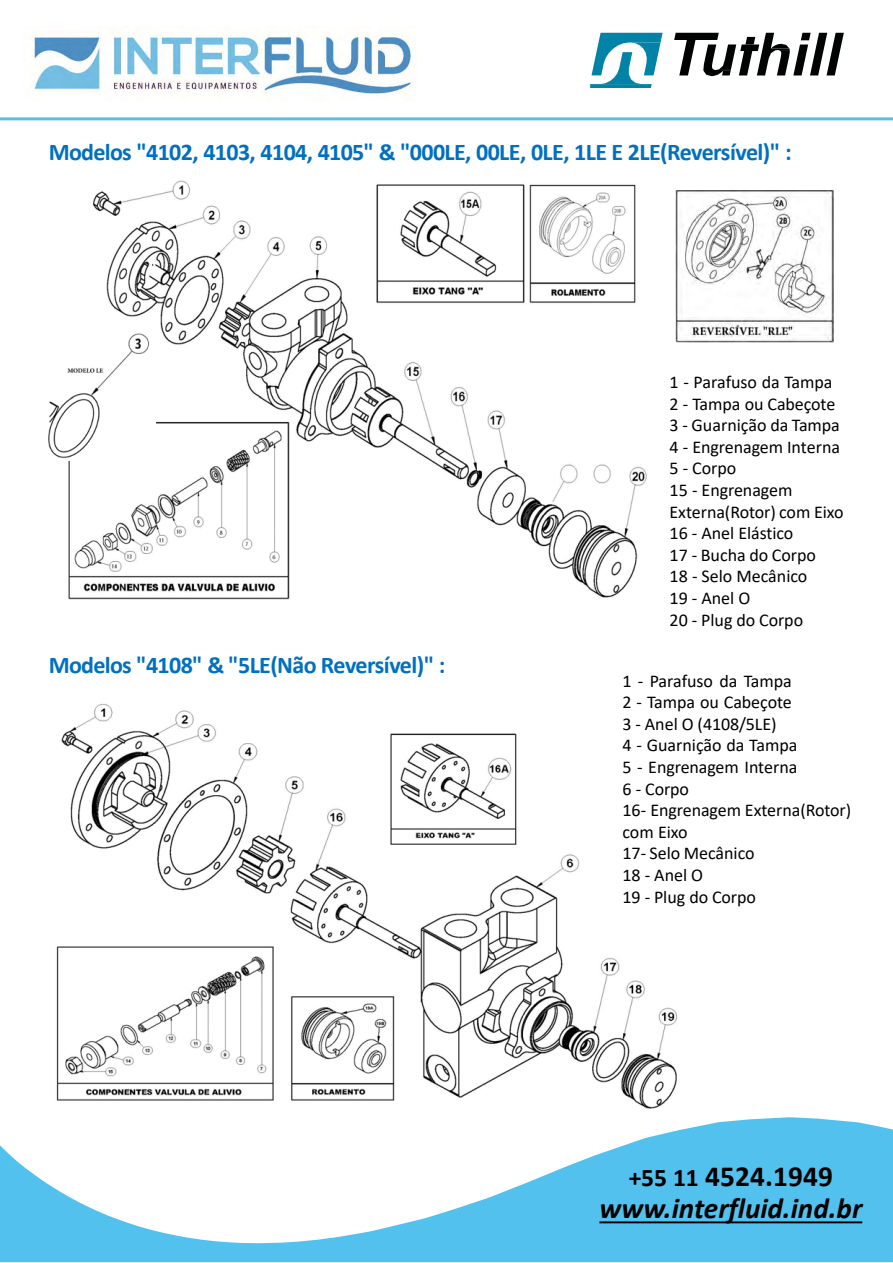
<style>
.page{position:relative;width:893px;height:1263px;background:#fff}
.page>*{position:absolute;margin:0;border:0;box-sizing:border-box;transform-origin:0 0}
.t1{font:italic 700 29.25px "Calibri";color:#000}
.t2{font:700 29.25px "Calibri";letter-spacing:.005em;color:#000}
.t3{font:700 24px "Calibri";letter-spacing:-.03em;color:#0070c0}
.t4{font:18px/21.6px "Calibri";letter-spacing:-.005em;color:#000}
.s1{font-size:25.5px}
</style>
<div class="page">
<svg style="left:0;top:1117px;width:893px;height:145px;fill:#53c1ee"></svg>
<img style="left:40px;top:703px;width:654px;height:418px">
<hr style="left:0;top:117px;width:893px;height:3px;background:#53c1ee">
<img style="left:32px;top:32px;width:380px;height:63px">
<svg style="left:674px;top:33px;width:169px;height:43px"></svg>
<svg style="left:590px;top:33px;width:72px;height:55px"></svg>
<img style="left:68px;top:180px;width:579px;height:420px">
<img style="left:48px;top:331px;width:107px;height:129px">
<img style="left:675px;top:191px;width:158px;height:152px">
<svg style="left:599px;top:1221px;width:263px;height:2px"></svg>
<p class="t3" style="left:49px;top:135px;width:744px">Modelos "4102, 4103, 4104, 4105" &amp; "000LE, 00LE, 0LE, 1LE E 2LE(Reversível)" :</p>
<p class="t3" style="left:49px;top:648px;width:398px">Modelos "4108" &amp; "5LE(Não Reversível)" :</p>
<p class="t4" style="left:669px;top:371px;width:172px">1 - Parafuso da Tampa<br>2 - Tampa ou Cabeçote<br>3 - Guarnição da Tampa<br>4 - Engrenagem Interna<br>5 - Corpo</p>
<p class="t4" style="left:669px;top:479px;width:176px">15 - Engrenagem<br>Externa(Rotor) com Eixo<br>16 - Anel Elástico</p>
<p class="t4" style="left:669px;top:544px;width:148px">17 - Bucha do Corpo<br>18 - Selo Mecânico<br>19 - Anel O</p>
<p class="t4" style="left:669px;top:608px;width:135px">20 - Plug do Corpo</p>
<p class="t4" style="left:622px;top:669px;width:171px;text-align:justify">1 - Parafuso da Tampa 2 - Tampa ou Cabeçote 3 - Anel O (4108/5LE)</p>
<p class="t4" style="left:622px;top:734px;width:176px;text-align:justify">4 - Guarnição da Tampa 5 - Engrenagem Interna 6 - Corpo</p>
<p class="t4" style="left:622px;top:799px;width:230px">16- Engrenagem Externa(Rotor) com Eixo</p>
<p class="t4" style="left:622px;top:842px;width:134px">17- Selo Mecânico<br>18 - Anel O</p>
<p class="t4" style="left:622px;top:885px;width:135px">19 - Plug do Corpo</p>
<p class="t2" style="left:628px;top:1155px;width:206px"><span class="s1">+55 11</span> 4524.1949</p>
<p class="t1" style="left:599px;top:1188px;width:264px">www.interfluid.ind.br</p>
</div>
